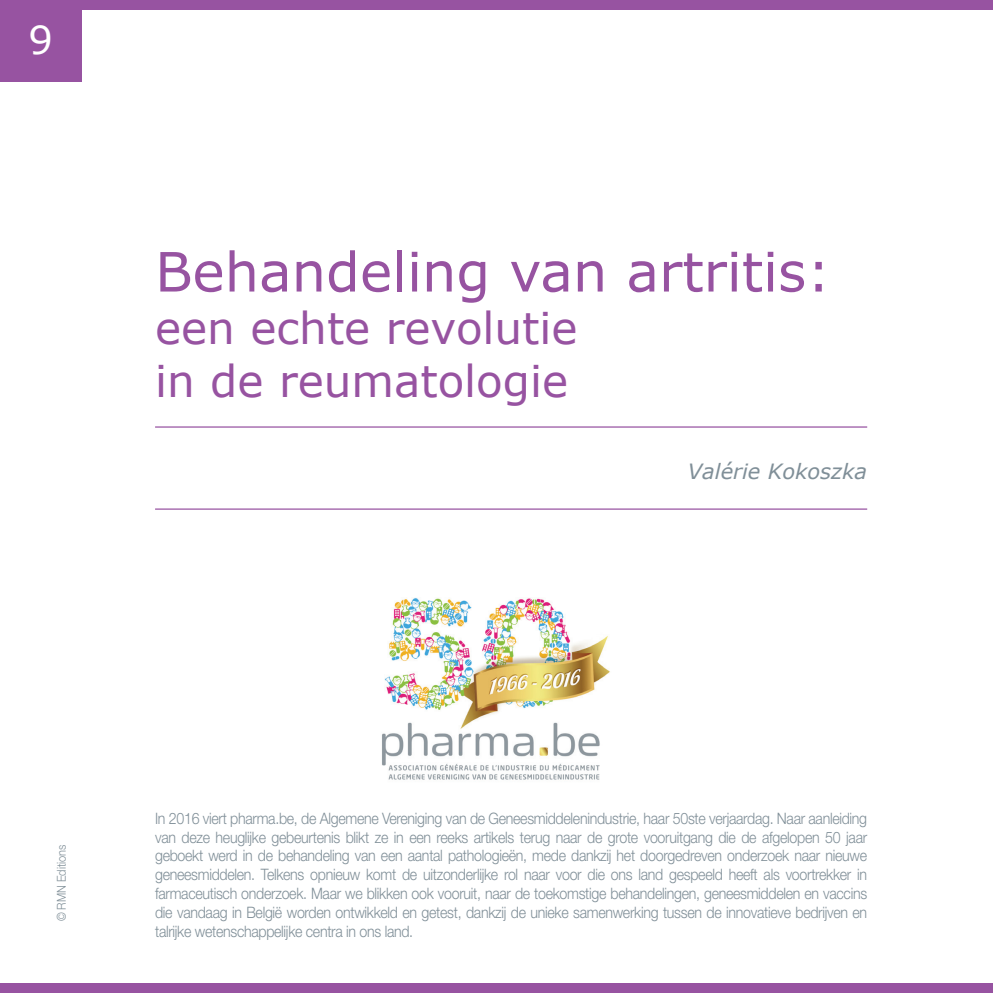
<style>
.page{position:relative;width:993px;height:993px;background:#fff}
.page>*{position:absolute;margin:0;border:0;box-sizing:border-box;transform-origin:0 0}
.titre{font:54.25px "Verdana";color:#9753a1}
.titre-2{font:43.75px/52.5px "Verdana";color:#9753a1}
.titre-3{font:38.5px "Verdana";color:#fff}
.t1{font:italic 21px "Verdana";color:#808f98}
.t2{font:300 15.75px/18.9px "Helvetica Neue";letter-spacing:-.02em;color:#808f98;text-align:justify;scale:.9 1}
.body{font:300 12.25px "Helvetica Neue";color:#808f98;scale:.9 1}
</style>
<div class="page">
<img style="left:382px;top:598px;width:228px;height:182px">
<hr style="left:155px;top:426px;width:711px;height:1px;background:#9753a1">
<hr style="left:155px;top:508px;width:711px;height:1px;background:#9753a1">
<div style="left:0;top:0;width:992px;height:10px;background:#9753a1"></div>
<div style="left:0;top:0;width:82px;height:81px;background:#9753a1"></div>
<div style="left:0;top:982px;width:992px;height:10px;background:#9753a1"></div>
<p class="titre-3" style="left:29px;top:14px;width:26px">9</p>
<p class="titre" style="left:155px;top:234px;width:677px">Behandeling van artritis:</p>
<p class="titre-2" style="left:155px;top:301px;width:424px">een echte revolutie in de reumatologie</p>
<p class="t1" style="left:687px;top:456px;width:181px">Valérie Kokoszka</p>
<p class="body" style="left:54px;top:921px;width:87px;rotate:-90deg">© RMN Editions</p>
<p class="t2" style="left:155px;top:807px;width:792px">In 2016 viert pharma.be, de Algemene Vereniging van de Geneesmiddelenindustrie, haar 50ste verjaardag. Naar aanleiding van deze heuglijke gebeurtenis blikt ze in een reeks artikels terug naar de grote vooruitgang die de afgelopen 50 jaar geboekt werd in de behandeling van een aantal pathologieën, mede dankzij het doorgedreven onderzoek naar nieuwe geneesmiddelen. Telkens opnieuw komt de uitzonderlijke rol naar voor die ons land gespeeld heeft als voortrekker in farmaceutisch onderzoek. Maar we blikken ook vooruit, naar de toekomstige behandelingen, geneesmiddelen en vaccins die vandaag in België worden ontwikkeld en getest, dankzij de unieke samenwerking tussen de innovatieve bedrijven en talrijke wetenschappelijke centra in ons land.</p>
</div>
